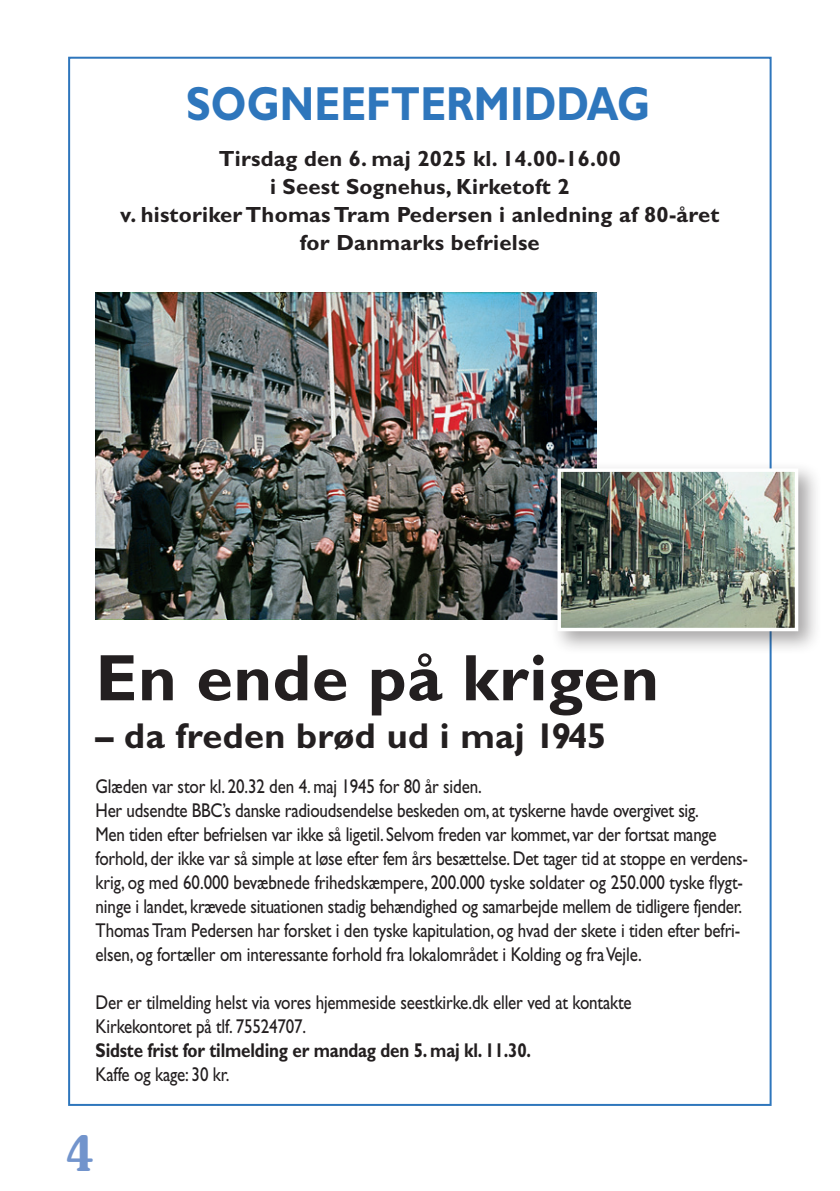
<style>
.page{position:relative;width:840px;height:1191px;background:#fff}
.page>*{position:absolute;margin:0;border:0;box-sizing:border-box;transform-origin:0 0}
.t1{font:700 66px "Gill Sans Std";letter-spacing:.01em;color:#231f20}
.t2{font:700 48px "Gill Sans Std";color:#2e76bc;scale:.85 1}
.t3{font:600 48px "Souvenir Std";color:#7294cc;scale:.9 1}
.t4{font:700 36px "Gill Sans Std";letter-spacing:.01em;color:#231f20}
.t5{font:700 22px/28px "Gill Sans Std";letter-spacing:.01em;color:#231f20;text-align:center}
.t6{font:20px/24px "Gill Sans Std";letter-spacing:-.015em;color:#231f20;scale:.85 1}
.t7{font:700 20px "Gill Sans Std";letter-spacing:-.01em;color:#231f20;scale:.85 1}
</style>
<div class="page">
<img style="left:95px;top:292px;width:500px;height:328px">
<div style="left:549px;top:461px;width:272px;height:193px;background:#231f20;opacity:.4"></div>
<img style="left:561px;top:472px;width:232px;height:155px">
<div style="left:557px;top:468px;width:240px;height:163px;border:3px solid #fff"></div>
<h2 class="t2" style="left:186px;top:75px;width:547px">SOGNEEFTERMIDDAG</h2>
<p class="t5" style="left:120px;top:144px;width:600px">Tirsdag den 6. maj 2025 kl. 14.00-16.00<br>i Seest Sognehus, Kirketoft 2<br>v. historiker Thomas Tram Pedersen i anledning af 80-året for Danmarks befrielse</p>
<h1 class="t1" style="left:95px;top:639px;width:564px">En ende på krigen</h1>
<h3 class="t4" style="left:95px;top:715px;width:512px">– da freden brød ud i maj 1945</h3>
<p class="t6" style="left:95px;top:774px;width:768px">Glæden var stor kl. 20.32 den 4. maj 1945 for 80 år siden.<br>Her udsendte BBC’s danske radioudsendelse beskeden om, at tyskerne havde overgivet sig.<br>Men tiden efter befrielsen var ikke så ligetil. Selvom freden var kommet, var der fortsat mange forhold, der ikke var så simple at løse efter fem års besættelse. Det tager tid at stoppe en verdens&shy;krig, og med 60.000 bevæbnede frihedskæmpere, 200.000 tyske soldater og 250.000 tyske flygt&shy;ninge i landet, krævede situationen stadig behændighed og samarbejde mellem de tidligere fjender.<br>Thomas Tram Pedersen har forsket i den tyske kapitulation, og hvad der skete i tiden efter befri&shy;elsen, og fortæller om interessante forhold fra lokalområdet i Kolding og fra Vejle.</p>
<p class="t6" style="left:95px;top:990px;width:632px">Der er tilmelding helst via vores hjemmeside seestkirke.dk eller ved at kontakte<br>Kirkekontoret på tlf. 75524707.</p>
<p class="t7" style="left:95px;top:1038px;width:513px">Sidste frist for tilmelding er mandag den 5. maj kl. 11.30.</p>
<p class="t6" style="left:95px;top:1062px;width:159px">Kaffe og kage: 30 kr.</p>
<h2 class="t3" style="left:65px;top:1123px;width:34px">4</h2>
</div>
